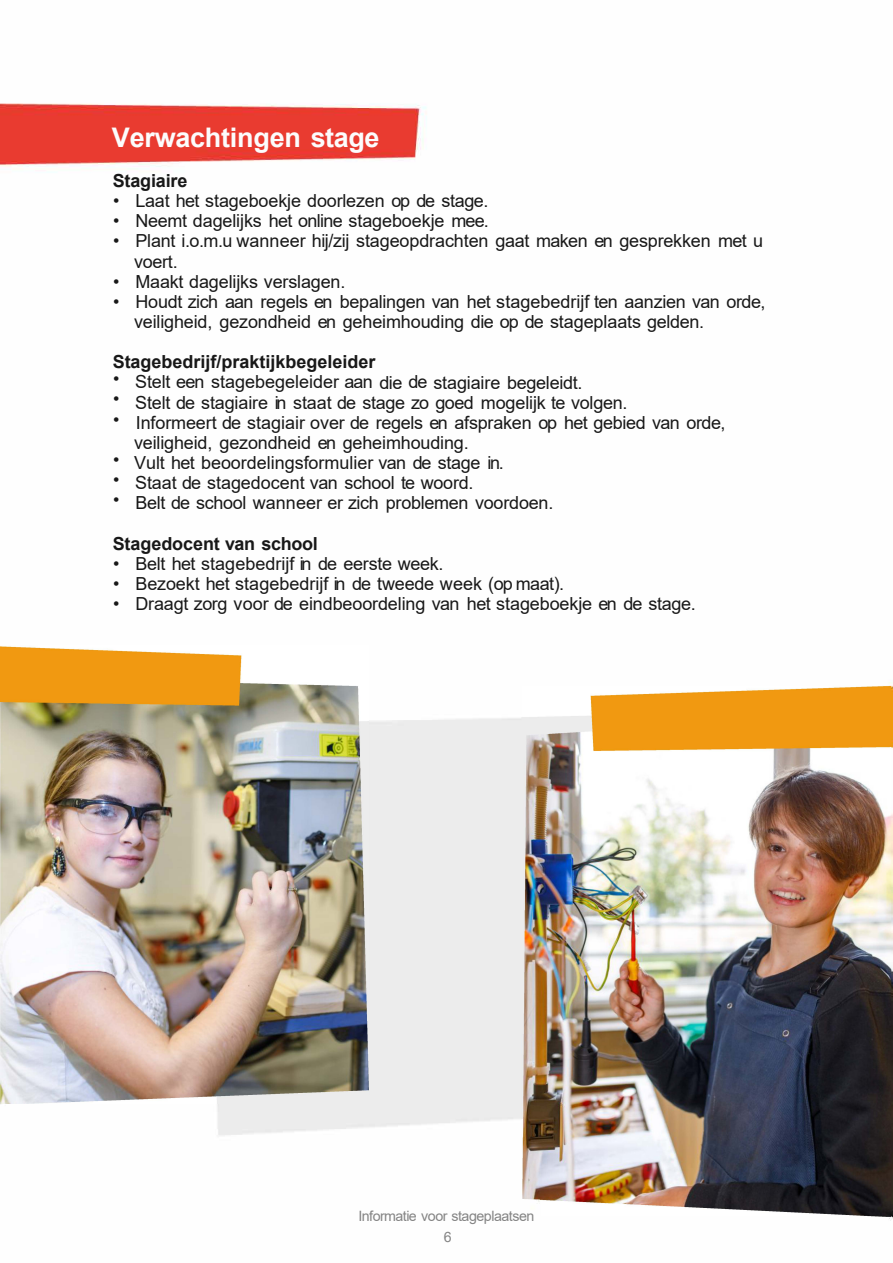
<style>
.page{position:relative;width:893px;height:1263px;background:#fff}
.page>*{position:absolute;margin:0;border:0;box-sizing:border-box;transform-origin:0 0}
.t1{font:700 27px "Arial";letter-spacing:-.01em;color:#fcfcfc}
.t2{font:18px/20.1px "Arial";letter-spacing:-.01em;color:#181818}
.t3{font:700 18px "Arial";color:#181818}
.t4{font:14.25px/21px "Arial";letter-spacing:-.035em;color:#848484;text-align:center}
.s1{font-style:inherit}
</style>
<div class="page">
<img style="left:0;top:103px;width:893px;height:1118px">
<img style="left:0;top:645px;width:369px;height:458px">
<img style="left:521px;top:685px;width:370px;height:532px">
<h1 class="t1" style="left:112px;top:118px;width:269px">Verwachtingen stage</h1>
<p class="t3" style="left:113px;top:168px;width:76px">Stagiaire</p>
<p class="t2" style="left:113px;top:191px;width:377px">• Laat het stageboekje doorlezen op de stage.</p>
<p class="t2" style="left:113px;top:211px;width:377px">• Neemt dagelijks het <span class="s1">online</span> stageboekje mee.</p>
<p class="t2" style="left:134px;top:231px;width:631px;text-indent:-21px">• Plant i.o.m.u wanneer hij/zij stageopdrachten gaat maken en gesprekken met u voert.</p>
<p class="t2" style="left:113px;top:271px;width:234px">• Maakt dagelijks verslagen.</p>
<p class="t2" style="left:134px;top:291px;width:633px;text-indent:-21px">• Houdt zich aan regels en bepalingen van het stagebedrijf ten aanzien van orde, veiligheid, gezondheid en geheimhouding die op de stageplaats gelden.</p>
<p class="t3" style="left:113px;top:349px;width:264px">Stagebedrijf/praktijkbegeleider</p>
<p class="t2" style="left:113px;top:372px;width:471px">• Stelt een stagebegeleider aan die de stagiaire begeleidt.</p>
<p class="t2" style="left:113px;top:392px;width:516px">• Stelt de stagiaire in staat de stage zo goed mogelijk te volgen.</p>
<p class="t2" style="left:134px;top:412px;width:593px;text-indent:-21px">• Informeert de stagiair over de regels en afspraken op het gebied van orde, veiligheid, gezondheid en geheimhouding.</p>
<p class="t2" style="left:113px;top:453px;width:392px">• Vult het beoordelingsformulier van de stage in.</p>
<p class="t2" style="left:113px;top:473px;width:362px">• Staat de stagedocent van school te woord.</p>
<p class="t2" style="left:113px;top:493px;width:442px">• Belt de school wanneer er zich problemen voordoen.</p>
<p class="t3" style="left:113px;top:531px;width:207px">Stagedocent van school</p>
<p class="t2" style="left:113px;top:553px;width:332px">• Belt het stagebedrijf in de eerste week.</p>
<p class="t2" style="left:113px;top:574px;width:452px">• Bezoekt het stagebedrijf in de tweede week (op maat).</p>
<p class="t2" style="left:113px;top:594px;width:584px">• Draagt zorg voor de eindbeoordeling van het stageboekje en de stage.</p>
<p class="t4" style="left:359px;top:1205px;width:177px">Informatie voor stageplaatsen<br>6</p>
</div>
